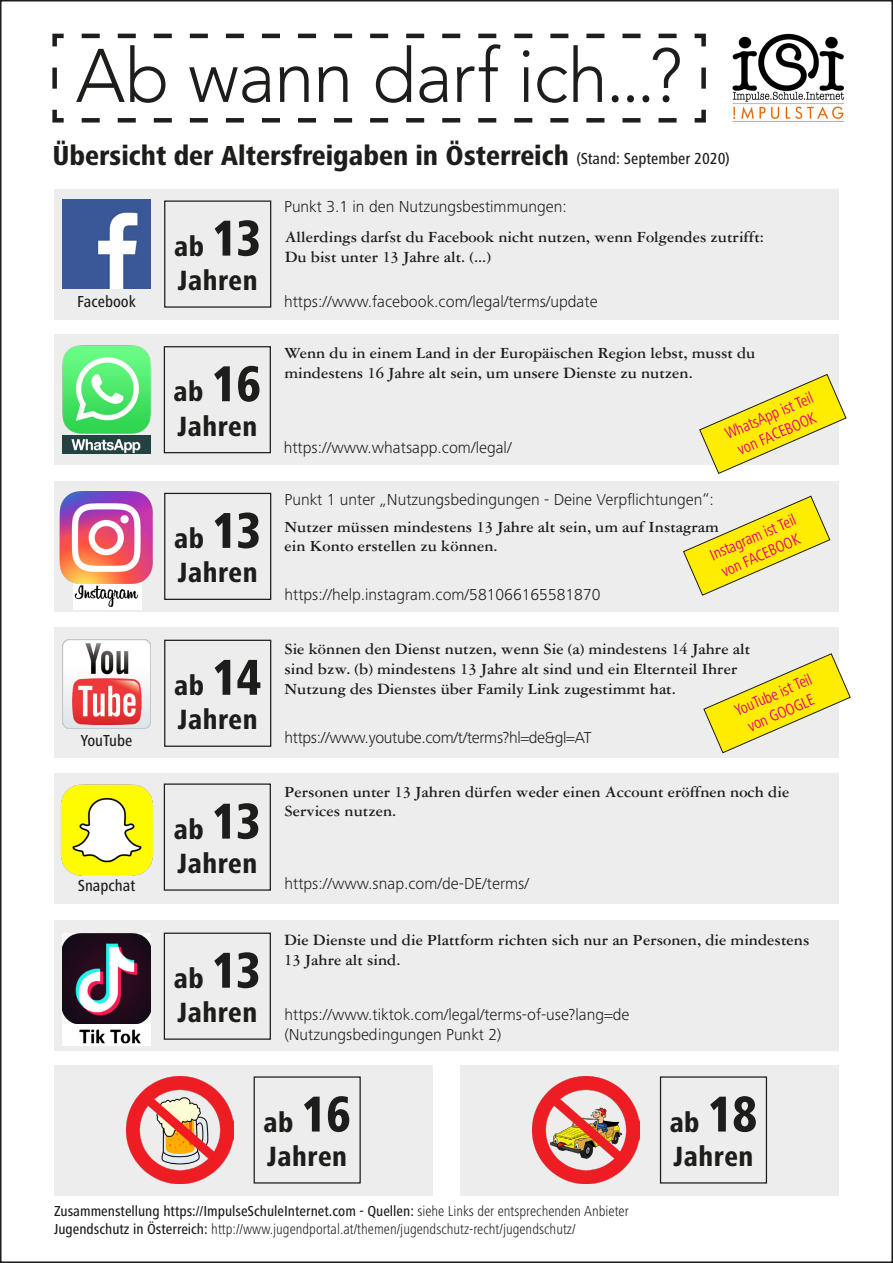
<style>
.page{position:relative;width:893px;height:1263px;background:#fff}
.page>*{position:absolute;margin:0;border:0;box-sizing:border-box;transform-origin:0 0}
.t1{font:300 75px "Avenir";letter-spacing:-.01em;color:#1d1d1b;scale:.96 1}
.t2{font:800 condensed 28.8px "Frutiger Next Pro";letter-spacing:.015em;color:#1d1d1b;scale:.96 1}
.t3{font:800 condensed 28.5px "Frutiger Next Pro";color:#1d1d1b}
.AGB_Text{font:700 16.5px/19.8px "Garamond Three";color:#1d1d1b}
.Head_AGB{font:300 16.5px "Frutiger Next Pro";color:#1d1d1b}
.t4{font:condensed 16.5px "Frutiger Next Pro";color:#e6007e;scale:.95 1}
.Head_AGB-2{font:500 condensed 16.5px "Frutiger Next Pro";color:#1d1d1b}
.Head_AGB_Kopie{font:300 16.5px "Frutiger Next Pro";letter-spacing:-.02em;color:#1d1d1b}
.t5{font:500 condensed 15px "Frutiger Next Pro";color:#1d1d1b}
.t6{font:300 condensed 15px "Frutiger Next Pro";color:#1d1d1b}
.s1{font-size:52.35px}
.s2{font-weight:300}
.s3{font-weight:500}
</style>
<div class="page">
<img style="left:732px;top:33px;width:113px;height:89px">
<svg style="left:52px;top:33px;width:654px;height:90px"></svg>
<div style="left:54px;top:189px;width:785px;height:130px;background:#ededed"></div>
<img style="left:62px;top:200px;width:89px;height:89px">
<div style="left:54px;top:773px;width:785px;height:130px;background:#ededed"></div>
<div style="left:164px;top:783px;width:107px;height:108px;border:1px solid #1d1d1b"></div>
<div style="left:54px;top:920px;width:785px;height:131px;background:#ededed"></div>
<div style="left:164px;top:932px;width:107px;height:108px;border:1px solid #1d1d1b"></div>
<div style="left:164px;top:200px;width:107px;height:108px;border:1px solid #1d1d1b"></div>
<div style="left:54px;top:1065px;width:379px;height:130px;background:#ededed"></div>
<div style="left:460px;top:1065px;width:379px;height:130px;background:#ededed"></div>
<img style="left:126px;top:1076px;width:108px;height:107px">
<div style="left:254px;top:1076px;width:107px;height:107px;border:1px solid #1d1d1b"></div>
<img style="left:533px;top:1076px;width:107px;height:107px">
<div style="left:660px;top:1076px;width:107px;height:107px;border:1px solid #1d1d1b"></div>
<div style="left:54px;top:334px;width:785px;height:131px;background:#ededed"></div>
<img style="left:62px;top:436px;width:89px;height:17px">
<div style="left:164px;top:346px;width:107px;height:107px;border:1px solid #1d1d1b"></div>
<svg style="left:699px;top:374px;width:147px;height:100px"></svg>
<div style="left:54px;top:481px;width:785px;height:130px;background:#ededed"></div>
<img style="left:74px;top:584px;width:68px;height:25px">
<div style="left:164px;top:493px;width:107px;height:107px;border:1px solid #1d1d1b"></div>
<svg style="left:683px;top:496px;width:147px;height:100px"></svg>
<div style="left:54px;top:627px;width:785px;height:131px;background:#ededed"></div>
<img style="left:62px;top:640px;width:89px;height:88px">
<div style="left:164px;top:640px;width:107px;height:107px;border:1px solid #1d1d1b"></div>
<svg style="left:703px;top:653px;width:148px;height:100px"></svg>
<img style="left:59px;top:491px;width:94px;height:93px">
<img style="left:61px;top:784px;width:93px;height:92px">
<img style="left:62px;top:933px;width:89px;height:112px">
<img style="left:62px;top:345px;width:89px;height:89px">
<p class="t1" style="left:76px;top:32px;width:633px">Ab wann darf ich...?</p>
<p class="t3" style="left:52px;top:139px;width:518px">Übersicht der Altersfreigaben in Österreich</p>
<p class="Head_AGB-2" style="left:576px;top:149px;width:155px">(Stand: September 2020)</p>
<p class="Head_AGB-2" style="left:77px;top:292px;width:60px">Facebook</p>
<p class="Head_AGB-2" style="left:81px;top:731px;width:53px">YouTube</p>
<p class="Head_AGB-2" style="left:78px;top:876px;width:59px">Snapchat</p>
<p class="t2" style="left:174px;top:229px;width:92px">ab <span class="s1">13</span></p>
<p class="t2" style="left:178px;top:264px;width:85px">Jahren</p>
<p class="t2" style="left:174px;top:375px;width:93px">ab <span class="s1">16</span></p>
<p class="t2" style="left:177px;top:409px;width:85px">Jahren</p>
<p class="t2" style="left:174px;top:522px;width:92px">ab <span class="s1">13</span></p>
<p class="t2" style="left:178px;top:556px;width:85px">Jahren</p>
<p class="t2" style="left:174px;top:669px;width:92px">ab <span class="s1">14</span></p>
<p class="t2" style="left:178px;top:703px;width:85px">Jahren</p>
<p class="t2" style="left:174px;top:812px;width:92px">ab <span class="s1">13</span></p>
<p class="t2" style="left:177px;top:847px;width:85px">Jahren</p>
<p class="t2" style="left:174px;top:961px;width:92px">ab <span class="s1">13</span></p>
<p class="t2" style="left:177px;top:996px;width:85px">Jahren</p>
<p class="Head_AGB" style="left:284px;top:197px;width:284px">Punkt 3.1 in den Nutzungsbestimmungen:</p>
<p class="AGB_Text" style="left:285px;top:227px;width:481px">Allerdings darfst du Facebook nicht nutzen, wenn Folgendes zutrifft:</p>
<p class="AGB_Text" style="left:285px;top:247px;width:208px">Du bist unter 13 Jahre alt. (...)</p>
<p class="Head_AGB" style="left:284px;top:292px;width:315px">https://www.facebook.com/legal/terms/update</p>
<p class="AGB_Text" style="left:284px;top:343px;width:472px">Wenn du in einem Land in der Europäischen Region lebst, musst du mindestens 16 Jahre alt sein, um unsere Dienste zu nutzen.</p>
<p class="Head_AGB" style="left:284px;top:438px;width:229px">https://www.whatsapp.com/legal/</p>
<p class="t4" style="left:722px;top:425px;width:101px;rotate:-23deg">WhatsApp ist Teil</p>
<p class="t4" style="left:735px;top:441px;width:90px;rotate:-23deg">von FACEBOOK</p>
<p class="Head_AGB" style="left:284px;top:490px;width:431px">Punkt 1 unter „Nutzungsbedingungen - Deine Verpflichtungen“:</p>
<p class="AGB_Text" style="left:284px;top:517px;width:436px">Nutzer müssen mindestens 13 Jahre alt sein, um auf Instagram ein Konto erstellen zu können.</p>
<p class="Head_AGB" style="left:284px;top:585px;width:318px">https://help.instagram.com/581066165581870</p>
<p class="t4" style="left:707px;top:546px;width:99px;rotate:-23deg">Instagram ist Teil</p>
<p class="t4" style="left:718px;top:563px;width:90px;rotate:-23deg">von FACEBOOK</p>
<p class="AGB_Text" style="left:284px;top:639px;width:467px">Sie können den Dienst nutzen, wenn Sie (a) mindestens 14 Jahre alt sind bzw. (b) mindestens 13 Jahre alt sind und ein Elternteil Ihrer<br>Nutzung des Dienstes über Family Link zugestimmt hat.</p>
<p class="Head_AGB_Kopie" style="left:284px;top:728px;width:309px">https://www.youtube.com/t/terms?hl=de&amp;gl=AT</p>
<p class="t4" style="left:732px;top:702px;width:88px;rotate:-23deg">YouTube ist Teil</p>
<p class="t4" style="left:745px;top:718px;width:76px;rotate:-23deg">von GOOGLE</p>
<p class="AGB_Text" style="left:284px;top:782px;width:506px">Personen unter 13 Jahren dürfen weder einen Account eröffnen noch die<br>Services nutzen.</p>
<p class="Head_AGB" style="left:284px;top:874px;width:246px">https://www.snap.com/de-DE/terms/</p>
<p class="AGB_Text" style="left:284px;top:930px;width:527px">Die Dienste und die Plattform richten sich nur an Personen, die mindestens<br>13 Jahre alt sind.</p>
<p class="Head_AGB" style="left:284px;top:1005px;width:347px">https://www.tiktok.com/legal/terms-of-use?lang=de</p>
<p class="Head_AGB" style="left:284px;top:1024px;width:218px">(Nutzungsbedingungen Punkt 2)</p>
<p class="t2" style="left:263px;top:1105px;width:93px">ab <span class="s1">16</span></p>
<p class="t2" style="left:267px;top:1140px;width:85px">Jahren</p>
<p class="t2" style="left:670px;top:1105px;width:93px">ab <span class="s1">18</span></p>
<p class="t2" style="left:673px;top:1140px;width:85px">Jahren</p>
<p class="t5" style="left:54px;top:1202px;width:576px">Zusammenstellung https://ImpulseSchuleInternet.com - Quellen: <span class="s2">siehe Links der entsprechenden Anbieter</span></p>
<p class="t6" style="left:54px;top:1220px;width:523px"><span class="s3">Jugendschutz in Österreich:</span> http://www.jugendportal.at/themen/jugendschutz-recht/jugendschutz/</p>
</div>
